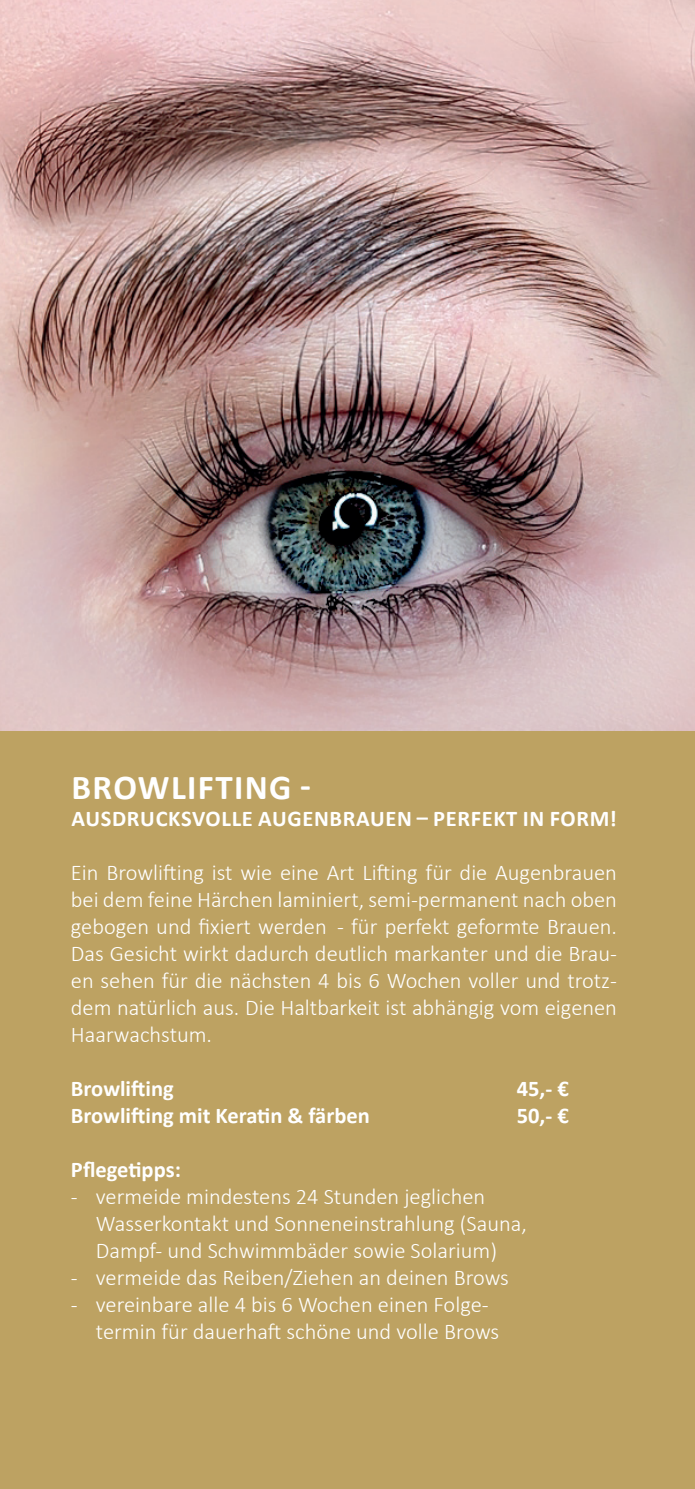
<style>
.page{position:relative;width:695px;height:1489px;background:#fff}
.page>*{position:absolute;margin:0;border:0;box-sizing:border-box;transform-origin:0 0}
.t1{font:700 35px "Calibri";letter-spacing:.04em;color:#fff}
.t2{font:300 22.5px/27px "Calibri";color:#fff}
.t3{font:700 22.5px "Calibri";letter-spacing:.025em;color:#fff}
.t4{font:700 22.5px "Calibri";color:#fff}
</style>
<div class="page">
<div style="left:0;top:730px;width:694px;height:758px;background:#bda262"></div>
<img style="left:0;top:0;width:694px;height:730px">
<h1 class="t1" style="left:72px;top:765px;width:134px">BROWLIFTING</h1>
<h1 class="t1" style="left:300px;top:765px;width:12px">-</h1>
<p class="t3" style="left:71px;top:804px;width:547px">AUSDRUCKSVOLLE AUGENBRAUEN – PERFEKT IN FORM!</p>
<p class="t2" style="left:71px;top:859px;width:547px;text-align:justify">Ein Browlifting ist wie eine Art Lifting für die Augenbrauen bei dem feine Härchen laminiert, semi-permanent nach oben gebogen und fixiert werden - für perfekt geformte Brauen.<br>Das Gesicht wirkt dadurch deutlich markanter und die Brau&shy;en sehen für die nächsten 4 bis 6 Wochen voller und trotz&shy;dem natürlich aus. Die Haltbarkeit ist abhängig vom eigenen Haarwachstum.</p>
<p class="t3" style="left:71px;top:1074px;width:104px">BROWLIFTING</p>
<p class="t3" style="left:516px;top:1074px;width:53px">45,- €</p>
<p class="t4" style="left:71px;top:1101px;width:300px">BROWLIFTING MIT KERATIN &amp; FÄRBEN</p>
<p class="t3" style="left:516px;top:1101px;width:53px">50,- €</p>
<p class="t3" style="left:71px;top:1155px;width:111px">PFLEGETIPPS:</p>
<p class="t2" style="left:96px;top:1183px;width:432px;text-indent:-25px">- vermeide mindestens 24 Stunden jeglichen<br>Wasserkontakt und Sonneneinstrahlung (Sauna,<br>Dampf- und Schwimmbäder sowie Solarium)</p>
<p class="t2" style="left:71px;top:1264px;width:439px">- vermeide das Reiben/Ziehen an deinen Brows</p>
<p class="t2" style="left:96px;top:1291px;width:405px;text-indent:-25px">- vereinbare alle 4 bis 6 Wochen einen Folge&shy;termin für dauerhaft schöne und volle Brows</p>
</div>
